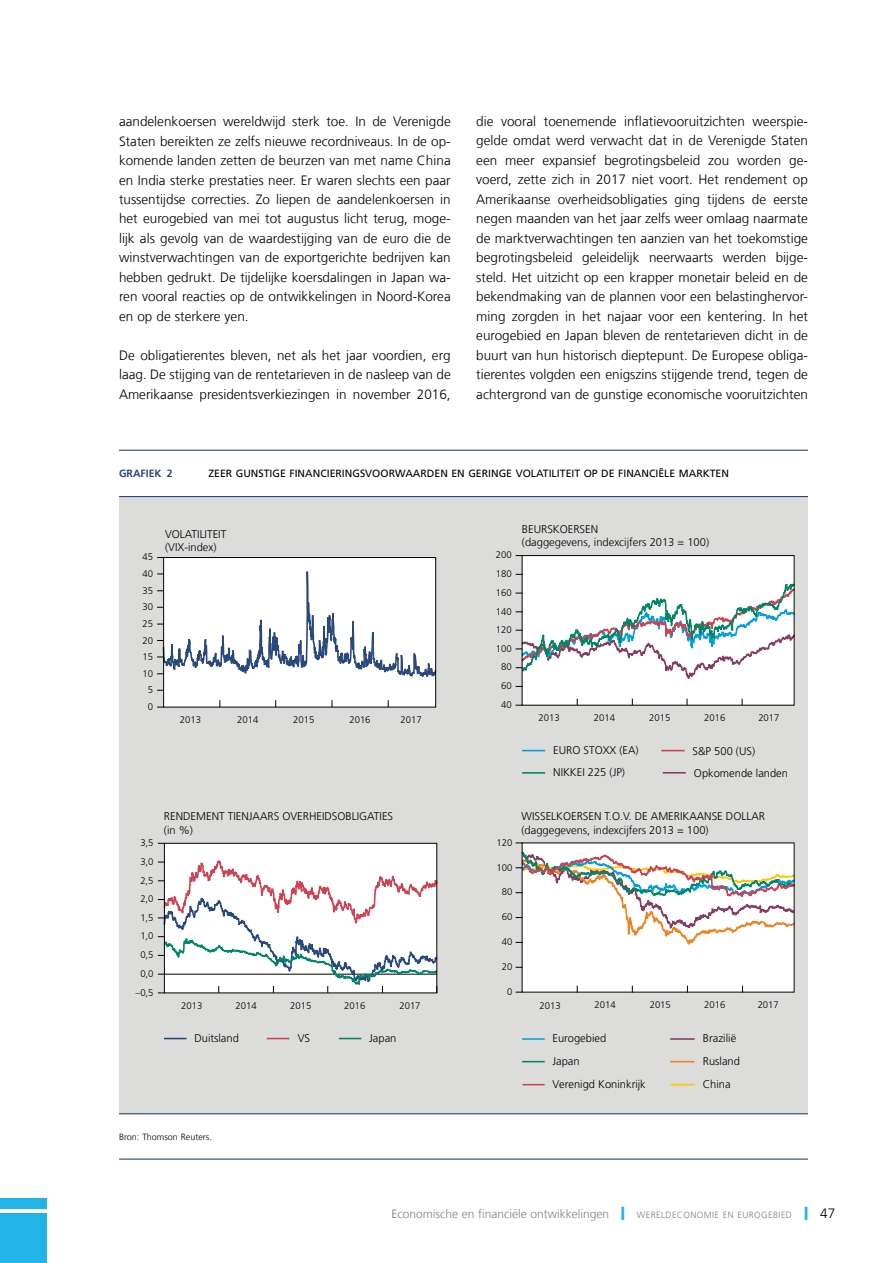
<style>
.page{position:relative;width:893px;height:1263px;background:#fff}
.page>*{position:absolute;margin:0;border:0;box-sizing:border-box;transform-origin:0 0}
.t1{font:300 13.5px/19.5px "Frutiger LT Com";color:#000;text-align:justify}
.t2{font:300 12px "Frutiger LT Com";color:#81807a}
.t3{font:300 11.1px/12.8px "Frutiger LT Com";color:#000}
.t4{font:300 11.1px/23px "Frutiger LT";color:#000}
.t5{font:10.5px "Frutiger LT Com";color:#000}
.t6{font:700 10.5px "Frutiger LT Com";color:#29497c}
.t7{font:300 9.6px "Frutiger LT Com";color:#000}
.t8{font:300 9.6px "Frutiger LT";color:#000}
.t9{font:300 9px "Frutiger LT Com";color:#000}
.t10{font:300 9px "Frutiger LT Com";color:#81807a}
.s1{color:#22b4e8}
.s2{font-size:9px}
</style>
<div class="page">
<div style="left:0;top:1198px;width:47px;height:11px;background:#22b4e8"></div>
<div style="left:0;top:1213px;width:47px;height:50px;background:#22b4e8"></div>
<div style="left:119px;top:496px;width:689px;height:618px;background:#dcdcdb"></div>
<hr style="left:119px;top:450px;width:689px;height:1px;background:#29497c">
<hr style="left:119px;top:496px;width:689px;height:1px;background:#29497c">
<hr style="left:119px;top:1113px;width:689px;height:1px;background:#29497c">
<hr style="left:119px;top:1158px;width:689px;height:2px;background:#29497c">
<div style="left:522px;top:843px;width:272px;height:149px;background:#fff"></div>
<div style="left:522px;top:556px;width:272px;height:149px;background:#fff"></div>
<svg style="left:661px;top:750px;width:24px;height:1px"></svg>
<hr style="left:522px;top:772px;width:23px;height:2px;background:#008765">
<svg style="left:522px;top:750px;width:23px;height:1px"></svg>
<svg style="left:663px;top:772px;width:23px;height:1px"></svg>
<svg style="left:374px;top:557px;width:63px;height:151px;background:#f1f2f5"></svg>
<svg style="left:162px;top:449px;width:212px;height:259px"></svg>
<div style="left:163px;top:557px;width:273px;height:150px;border:1px solid #000"></div>
<svg style="left:516px;top:562px;width:279px;height:144px"></svg>
<div style="left:522px;top:555px;width:272px;height:150px;border:1px solid #000"></div>
<svg style="left:516px;top:842px;width:279px;height:137px"></svg>
<svg style="left:158px;top:842px;width:280px;height:152px;background:#eceaec"></svg>
<div style="left:164px;top:843px;width:273px;height:150px;border:1px solid #000"></div>
<svg style="left:339px;top:1038px;width:22px;height:1px"></svg>
<svg style="left:267px;top:1038px;width:22px;height:1px"></svg>
<svg style="left:164px;top:1038px;width:23px;height:1px"></svg>
<hr style="left:670px;top:1038px;width:25px;height:2px;background:#873d63">
<svg style="left:670px;top:1061px;width:25px;height:1px"></svg>
<svg style="left:670px;top:1084px;width:25px;height:1px"></svg>
<hr style="left:522px;top:1038px;width:23px;height:2px;background:#009fe0">
<svg style="left:522px;top:1061px;width:23px;height:1px"></svg>
<svg style="left:522px;top:1084px;width:23px;height:1px"></svg>
<p class="t1" style="left:119px;top:111px;width:333px">aandelenkoersen wereldwijd sterk toe. In de Verenigde Staten bereikten ze zelfs nieuwe recordniveaus. In de op&shy;komende landen zetten de beurzen van met name China en India sterke prestaties neer. Er waren slechts een paar tussentijdse correcties. Zo liepen de aandelenkoersen in het eurogebied van mei tot augustus licht terug, moge&shy;lijk als gevolg van de waardestijging van de euro die de winstverwachtingen van de exportgerichte bedrijven kan hebben gedrukt. De tijdelijke koersdalingen in Japan wa&shy;ren vooral reacties op de ontwikkelingen in Noord-Korea en op de sterkere yen.</p>
<p class="t1" style="left:119px;top:345px;width:333px">De obligatierentes bleven, net als het jaar voordien, erg laag. De stijging van de rentetarieven in de nasleep van de Amerikaanse presidentsverkiezingen in november 2016,</p>
<p class="t1" style="left:476px;top:111px;width:333px">die vooral toenemende inflatievooruitzichten weerspie&shy;gelde omdat werd verwacht dat in de Verenigde Staten een meer expansief begrotingsbeleid zou worden ge&shy;voerd, zette zich in 2017 niet voort. Het rendement op Amerikaanse overheidsobligaties ging tijdens de eerste negen maanden van het jaar zelfs weer omlaag naarmate de marktverwachtingen ten aanzien van het toekomstige begrotingsbeleid geleidelijk neerwaarts werden bijge&shy;steld. Het uitzicht op een krapper monetair beleid en de bekendmaking van de plannen voor een belastinghervor&shy;ming zorgden in het najaar voor een kentering. In het eurogebied en Japan bleven de rentetarieven dicht in de buurt van hun historisch dieptepunt. De Europese obliga&shy;tierentes volgden een enigszins stijgende trend, tegen de achtergrond van de gunstige economische vooruitzichten</p>
<p class="t6" style="left:119px;top:467px;width:20px">GRAFIEK</p>
<p class="t6" style="left:167px;top:467px;width:7px">2</p>
<p class="t5" style="left:208px;top:467px;width:522px">ZEER GUNSTIGE FINANCIERINGSVOORWAARDEN EN GERINGE VOLATILITEIT OP DE FINANCIËLE MARKTEN</p>
<p class="t7" style="left:142px;top:551px;width:12px">45</p>
<p class="t7" style="left:142px;top:567px;width:12px">40</p>
<p class="t7" style="left:142px;top:584px;width:12px">35</p>
<p class="t7" style="left:142px;top:601px;width:12px">30</p>
<p class="t7" style="left:142px;top:618px;width:12px">25</p>
<p class="t7" style="left:142px;top:634px;width:12px">20</p>
<p class="t7" style="left:142px;top:651px;width:12px">15</p>
<p class="t7" style="left:142px;top:667px;width:12px">10</p>
<p class="t7" style="left:148px;top:684px;width:7px">5</p>
<p class="t7" style="left:148px;top:701px;width:7px">0</p>
<p class="t3" style="left:165px;top:528px;width:63px">VOLATILITEIT (VIX-index)</p>
<p class="t7" style="left:496px;top:549px;width:17px">200</p>
<p class="t7" style="left:496px;top:568px;width:17px">180</p>
<p class="t7" style="left:496px;top:587px;width:17px">160</p>
<p class="t7" style="left:496px;top:605px;width:17px">140</p>
<p class="t7" style="left:496px;top:624px;width:17px">120</p>
<p class="t7" style="left:496px;top:642px;width:17px">100</p>
<p class="t7" style="left:501px;top:661px;width:12px">80</p>
<p class="t7" style="left:501px;top:680px;width:12px">60</p>
<p class="t7" style="left:501px;top:699px;width:12px">40</p>
<p class="t3" style="left:522px;top:523px;width:189px">BEURSKOERSEN<br>(daggegevens, indexcijfers 2013 = 100)</p>
<p class="t7" style="left:180px;top:714px;width:23px">2013</p>
<p class="t7" style="left:237px;top:714px;width:23px">2014</p>
<p class="t7" style="left:293px;top:714px;width:23px">2015</p>
<p class="t7" style="left:349px;top:714px;width:23px">2016</p>
<p class="t7" style="left:401px;top:714px;width:23px">2017</p>
<p class="t7" style="left:538px;top:712px;width:23px">2013</p>
<p class="t7" style="left:594px;top:712px;width:23px">2014</p>
<p class="t7" style="left:649px;top:712px;width:23px">2015</p>
<p class="t7" style="left:704px;top:712px;width:23px">2016</p>
<p class="t7" style="left:758px;top:712px;width:23px">2017</p>
<p class="t4" style="left:553px;top:739px;width:87px">EURO STOXX (EA)</p>
<p class="t4" style="left:693px;top:739px;width:64px">S&amp;P 500 (US)</p>
<p class="t4" style="left:553px;top:761px;width:73px">NIKKEI 225 (JP)</p>
<p class="t4" style="left:694px;top:762px;width:96px">Opkomende landen</p>
<p class="t7" style="left:140px;top:837px;width:15px">3,5</p>
<p class="t7" style="left:140px;top:855px;width:15px">3,0</p>
<p class="t7" style="left:140px;top:874px;width:15px">2,5</p>
<p class="t7" style="left:140px;top:893px;width:15px">2,0</p>
<p class="t7" style="left:140px;top:911px;width:15px">1,5</p>
<p class="t7" style="left:140px;top:930px;width:15px">1,0</p>
<p class="t7" style="left:140px;top:949px;width:15px">0,5</p>
<p class="t7" style="left:140px;top:968px;width:15px">0,0</p>
<p class="t7" style="left:136px;top:986px;width:20px">–0,5</p>
<p class="t3" style="left:164px;top:810px;width:231px;line-height:13.2px">RENDEMENT TIENJAARS OVERHEIDSOBLIGATIES (in %)</p>
<p class="t7" style="left:496px;top:836px;width:17px">120</p>
<p class="t7" style="left:496px;top:861px;width:17px">100</p>
<p class="t7" style="left:502px;top:886px;width:12px">80</p>
<p class="t7" style="left:502px;top:911px;width:12px">60</p>
<p class="t7" style="left:502px;top:936px;width:12px">40</p>
<p class="t7" style="left:502px;top:961px;width:12px">20</p>
<p class="t7" style="left:507px;top:985px;width:7px">0</p>
<p class="t3" style="left:521px;top:810px;width:245px;line-height:13.4px">WISSELKOERSEN T.O.V. DE AMERIKAANSE DOLLAR (daggegevens, indexcijfers 2013 = 100)</p>
<p class="t7" style="left:181px;top:1000px;width:23px">2013</p>
<p class="t7" style="left:236px;top:1000px;width:23px">2014</p>
<p class="t7" style="left:290px;top:1000px;width:23px">2015</p>
<p class="t7" style="left:344px;top:1000px;width:23px">2016</p>
<p class="t7" style="left:399px;top:1000px;width:23px">2017</p>
<p class="t8" style="left:540px;top:1000px;width:23px">2013</p>
<p class="t8" style="left:595px;top:1000px;width:23px">2014</p>
<p class="t8" style="left:650px;top:1000px;width:23px">2015</p>
<p class="t8" style="left:704px;top:1000px;width:23px">2016</p>
<p class="t8" style="left:758px;top:1000px;width:23px">2017</p>
<p class="t4" style="left:194px;top:1027px;width:46px">Duitsland</p>
<p class="t4" style="left:298px;top:1027px;width:14px">VS</p>
<p class="t4" style="left:369px;top:1027px;width:29px">Japan</p>
<p class="t4" style="left:552px;top:1027px;width:55px">Eurogebied</p>
<p class="t4" style="left:703px;top:1027px;width:35px">Brazilië</p>
<p class="t4" style="left:552px;top:1050px;width:95px">Japan<br>Verenigd Koninkrijk</p>
<p class="t4" style="left:703px;top:1050px;width:39px">Rusland<br>China</p>
<p class="t9" style="left:119px;top:1131px;width:94px">Bron: Thomson Reuters.</p>
<p class="t2" style="left:392px;top:1206px;width:261px">Economische en financiële ontwikkelingen <span class="s1">❙</span> <span class="s2">Wereldeconomie</span></p>
<p class="t10" style="left:723px;top:1209px;width:21px">en eurogebied</p>
<p class="t1" style="left:804px;top:1203px;width:32px"><span class="s1">❙</span> 47</p>
</div>
